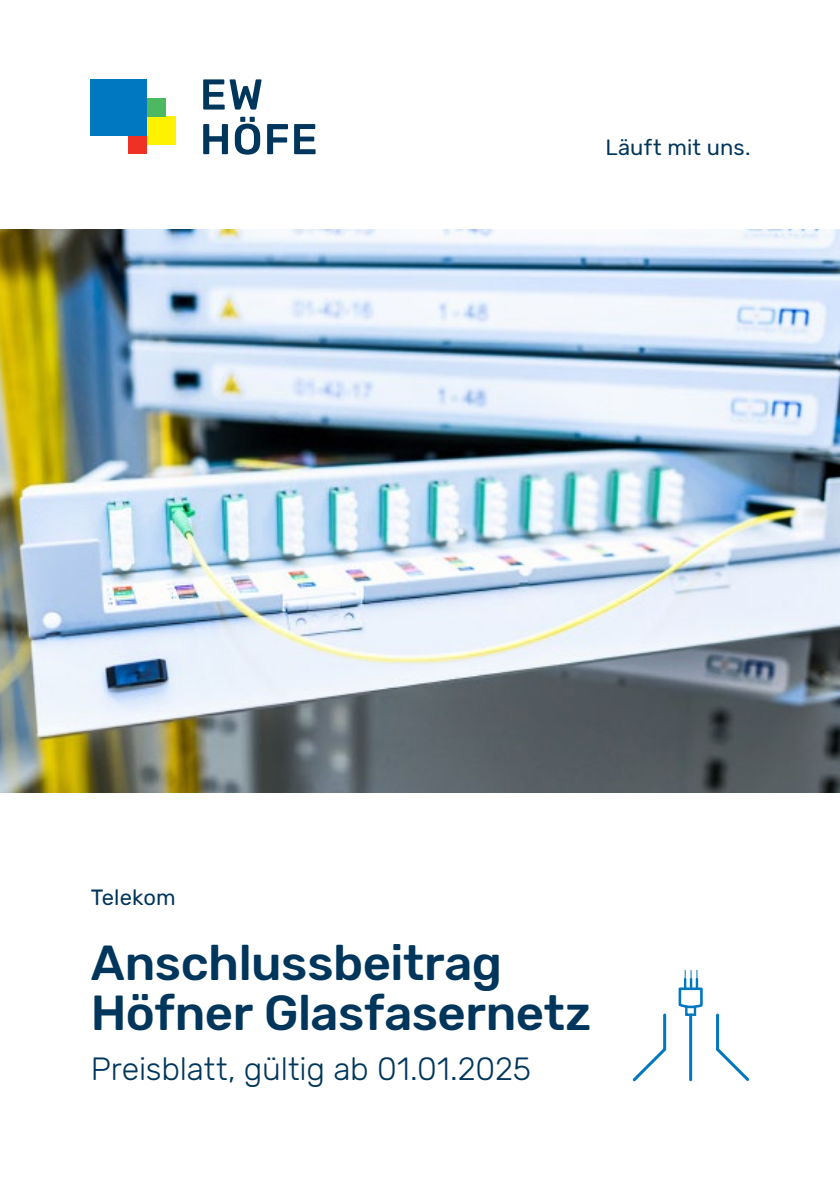
<style>
.page{position:relative;width:840px;height:1191px;background:#fff}
.page>*{position:absolute;margin:0;border:0;box-sizing:border-box;transform-origin:0 0}
.t1{font:500 49px/50px "Rubik";letter-spacing:-.01em;color:#00365b}
.t2{font:300 32px "Rubik";letter-spacing:-.005em;color:#00365b}
.t3{font:22px "Rubik";letter-spacing:.005em;color:#00365b}
</style>
<div class="page">
<div style="left:147px;top:117px;width:28px;height:28px;background:#fff200"></div>
<div style="left:128px;top:136px;width:19px;height:18px;background:#ee3124"></div>
<div style="left:147px;top:98px;width:19px;height:19px;background:#4cb860"></div>
<div style="left:91px;top:79px;width:56px;height:57px;background:#0077c1"></div>
<svg style="left:203px;top:79px;width:58px;height:31px"></svg>
<svg style="left:203px;top:124px;width:25px;height:30px"></svg>
<svg style="left:235px;top:117px;width:25px;height:38px"></svg>
<svg style="left:267px;top:124px;width:21px;height:30px"></svg>
<svg style="left:294px;top:124px;width:21px;height:30px"></svg>
<img style="left:0;top:229px;width:839px;height:564px">
<svg style="left:632px;top:970px;width:116px;height:111px"></svg>
<p class="t3" style="left:605px;top:134px;width:146px">Läuft mit uns.</p>
<p class="t3" style="left:91px;top:884px;width:86px">Telekom</p>
<p class="t1" style="left:91px;top:939px;width:502px">Anschlussbeitrag<br>Höfner Glasfasernetz</p>
<p class="t2" style="left:91px;top:1050px;width:441px">Preisblatt, gültig ab 01.01.2025</p>
</div>
